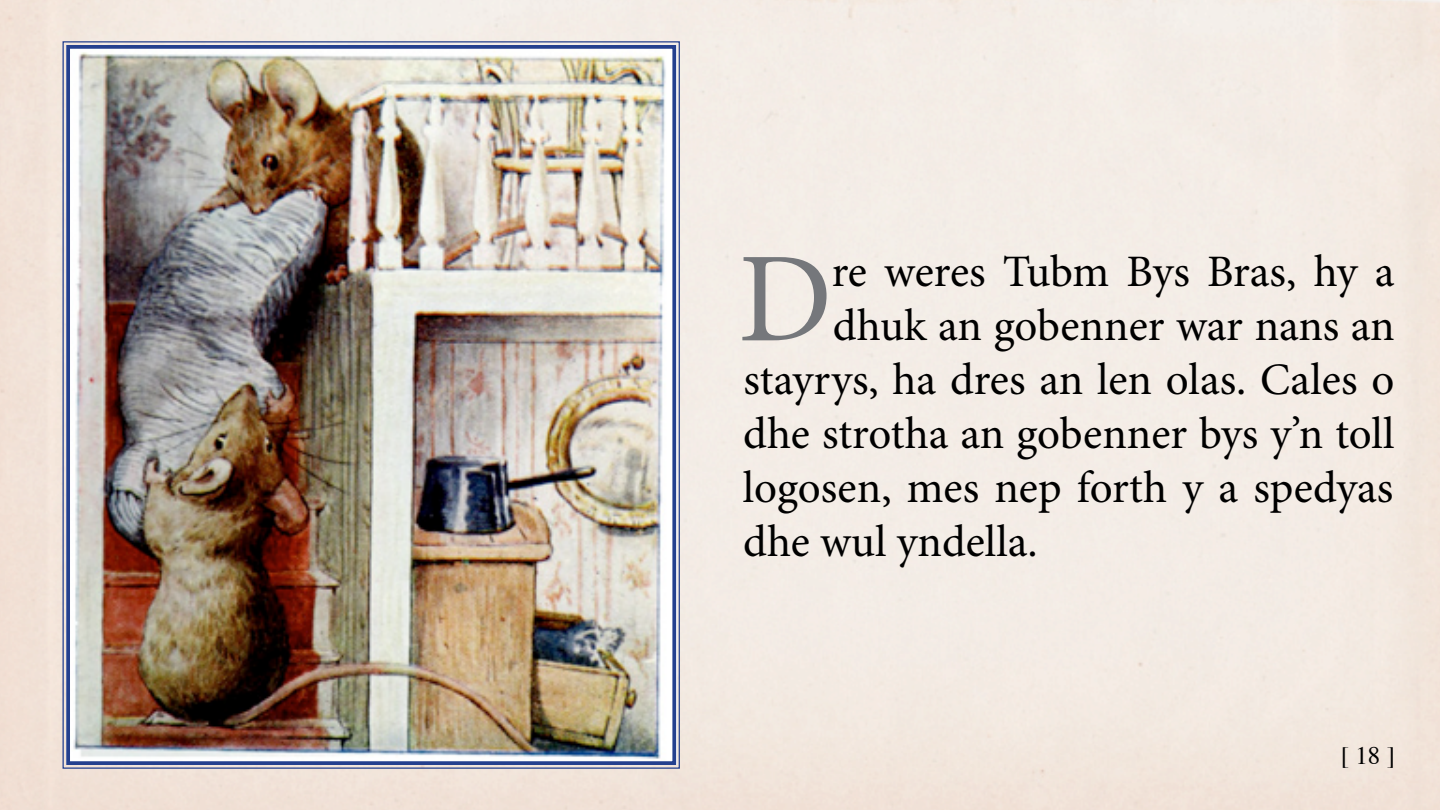
<style>
.page{position:relative;width:1440px;height:810px;background:#fff}
.page>*{position:absolute;margin:0;border:0;box-sizing:border-box;transform-origin:0 0}
.t1{font:128px "Minion Pro";color:#75777b}
.t2{font:45px "Minion Pro";color:#000}
.t3{font:25px "Times";color:#000}
</style>
<div class="page">
<img style="left:62px;top:41px;width:619px;height:728px">
<div style="left:66px;top:45px;width:610px;height:720px;border:4px solid #24408e"></div>
<p class="t1" style="left:738px;top:214px;width:96px">D</p>
<p class="t2" style="left:832px;top:242px;width:564px">re weres Tubm Bys Bras, hy a</p>
<p class="t2" style="left:833px;top:296px;width:563px">dhuk an gobenner war nans an</p>
<p class="t2" style="left:743px;top:350px;width:652px">stayrys, ha dres an len olas. Cales o</p>
<p class="t2" style="left:743px;top:404px;width:653px">dhe strotha an gobenner bys y’n toll</p>
<p class="t2" style="left:743px;top:458px;width:652px">logosen, mes nep forth y a spedyas</p>
<p class="t2" style="left:743px;top:512px;width:291px">dhe wul yndella.</p>
<p class="t3" style="left:1341px;top:733px;width:56px">[ 18 ]</p>
</div>
